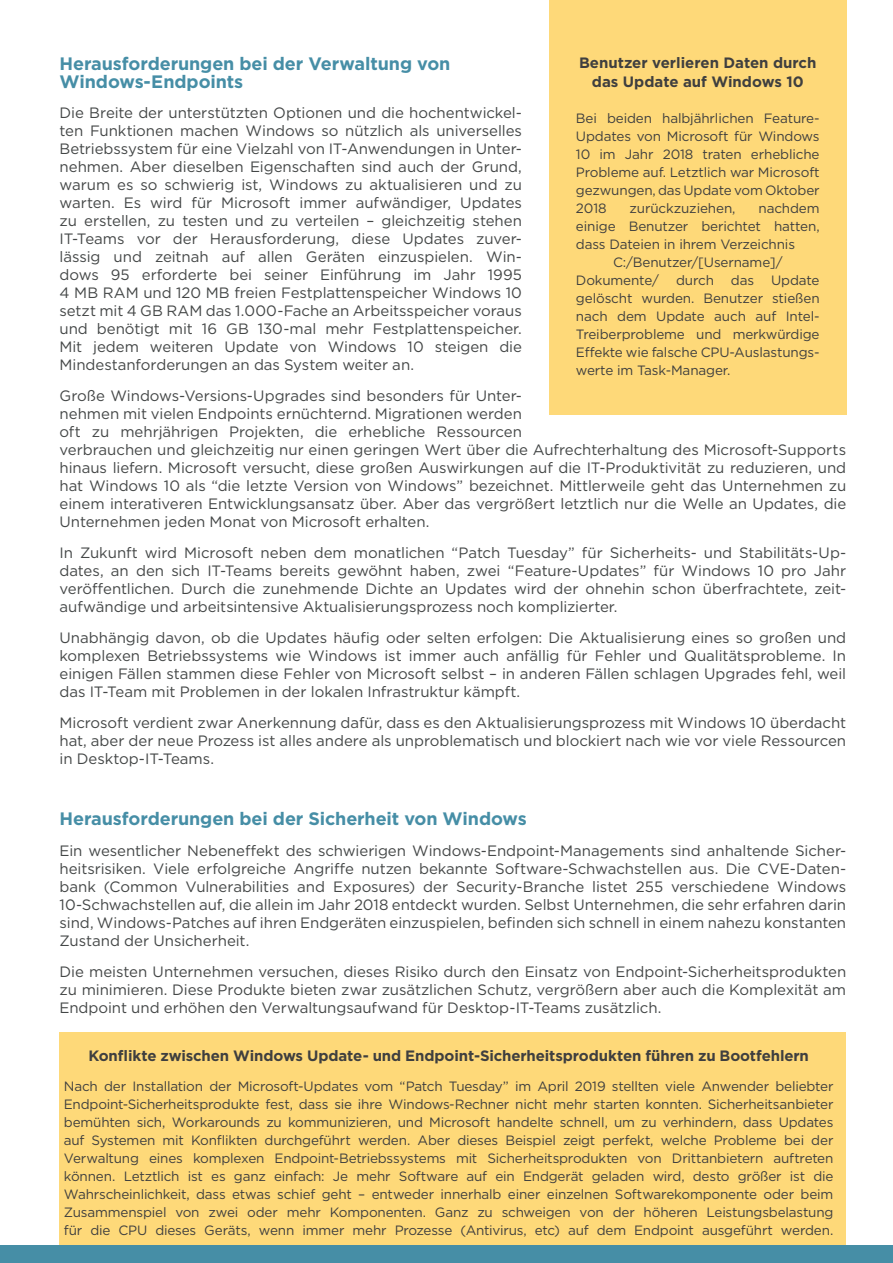
<style>
.page{position:relative;width:893px;height:1263px;background:#fff}
.page>*{position:absolute;margin:0;border:0;box-sizing:border-box;transform-origin:0 0}
.t1{font:700 18px/18px "Gotham";letter-spacing:-.005em;color:#468ea6}
.t2{font:15px/18px "Gotham";letter-spacing:-.005em;color:#444747}
.t3{font:700 15px/19.5px "Gotham";letter-spacing:-.005em;color:#3f3f3f;text-align:center}
.t4{font:13.5px/18px "Gotham";letter-spacing:-.01em;color:#3f3f3f;text-align:justify}
</style>
<div class="page">
<div style="left:549px;top:0;width:298px;height:415px;background:#fed979"></div>
<div style="left:60px;top:1032px;width:786px;height:212px;background:#fed979"></div>
<div style="left:0;top:1245px;width:893px;height:18px;background:#468ea6"></div>
<p class="t1" style="left:60px;top:54px;width:392px">Herausforderungen bei der Verwaltung von<br>Windows-Endpoints</p>
<p class="t2" style="left:60px;top:104px;width:464px">Die Breite der unterstützten Optionen und die hochentwickel&shy;ten Funktionen machen Windows so nützlich als universelles Betriebssystem für eine Vielzahl von IT-Anwendungen in Unter&shy;nehmen. Aber dieselben Eigenschaften sind auch der Grund, warum es so schwierig ist, Windows zu aktualisieren und zu warten. Es wird für Microsoft immer aufwändiger, Updates zu erstellen, zu testen und zu verteilen – gleichzeitig stehen IT-Teams vor der Herausforderung, diese Updates zuver&shy;lässig und zeitnah auf allen Geräten einzuspielen. Win&shy;dows 95 erforderte bei seiner Einführung im Jahr 1995<br>4 MB RAM und 120 MB freien Festplattenspeicher Windows 10 setzt mit 4 GB RAM das 1.000-Fache an Arbeitsspeicher voraus und benötigt mit 16 GB 130-mal mehr Festplattenspeicher.<br>Mit jedem weiteren Update von Windows 10 steigen die Mindestanforderungen an das System weiter an.</p>
<p class="t2" style="left:60px;top:387px;width:788px">Große Windows-Versions-Upgrades sind besonders für Unter-<br>nehmen mit vielen Endpoints ernüchternd. Migrationen werden<br>oft zu mehrjährigen Projekten, die erhebliche Ressourcen<br>verbrauchen und gleichzeitig nur einen geringen Wert über die Aufrechterhaltung des Microsoft-Supports hinaus liefern. Microsoft versucht, diese großen Auswirkungen auf die IT-Produktivität zu reduzieren, und hat Windows 10 als “die letzte Version von Windows” bezeichnet. Mittlerweile geht das Unternehmen zu einem interativeren Entwicklungsansatz über. Aber das vergrößert letztlich nur die Welle an Updates, die Unternehmen jeden Monat von Microsoft erhalten.</p>
<p class="t2" style="left:60px;top:543px;width:788px">In Zukunft wird Microsoft neben dem monatlichen “Patch Tuesday” für Sicherheits- und Stabilitäts-Up&shy;dates, an den sich IT-Teams bereits gewöhnt haben, zwei “Feature-Updates” für Windows 10 pro Jahr veröffentlichen. Durch die zunehmende Dichte an Updates wird der ohnehin schon überfrachtete, zeit&shy;aufwändige und arbeitsintensive Aktualisierungsprozess noch komplizierter.</p>
<p class="t2" style="left:60px;top:628px;width:788px;text-align:justify">Unabhängig davon, ob die Updates häufig oder selten erfolgen: Die Aktualisierung eines so großen und komplexen Betriebssystems wie Windows ist immer auch anfällig für Fehler und Qualitätsprobleme. In einigen Fällen stammen diese Fehler von Microsoft selbst – in anderen Fällen schlagen Upgrades fehl, weil das IT-Team mit Problemen in der lokalen Infrastruktur kämpft.</p>
<p class="t2" style="left:60px;top:713px;width:788px;text-align:justify">Microsoft verdient zwar Anerkennung dafür, dass es den Aktualisierungsprozess mit Windows 10 überdacht hat, aber der neue Prozess ist alles andere als unproblematisch und blockiert nach wie vor viele Ressourcen in Desktop-IT-Teams.</p>
<p class="t3" style="left:579px;top:53px;width:239px">Benutzer verlieren Daten durch das Update auf Windows 10</p>
<p class="t4" style="left:576px;top:109px;width:245px">Bei beiden halbjährlichen Feature-Updates von Microsoft für Windows 10 im Jahr 2018 traten erhebliche Probleme auf. Letztlich war Microsoft gezwungen, das Update vom Oktober 2018</p>
<p class="t4" style="left:576px;top:199px;width:245px;text-indent:182px">nachdem einige Benutzer berichtet hatten, dass Dateien in ihrem Verzeichnis</p>
<p class="t4" style="left:613px;top:253px;width:171px">C:/Benutzer/[Username]/</p>
<p class="t4" style="left:576px;top:271px;width:85px">Dokumente/</p>
<p class="t4" style="left:676px;top:271px;width:39px">durch</p>
<p class="t4" style="left:731px;top:271px;width:25px">das</p>
<p class="t4" style="left:630px;top:199px;width:107px">zurückzuziehen,</p>
<p class="t4" style="left:576px;top:271px;width:245px;text-align:left;text-indent:195px">Update gelöscht wurden. Benutzer stießen nach dem Update auch auf Intel-<br>Treiberprobleme und merkwürdige<br>Effekte wie falsche CPU-Auslastungs&shy;werte im Task-Manager.</p>
<p class="t1" style="left:60px;top:809px;width:469px">Herausforderungen bei der Sicherheit von Windows</p>
<p class="t2" style="left:60px;top:841px;width:788px">Ein wesentlicher Nebeneffekt des schwierigen Windows-Endpoint-Managements sind anhaltende Sicher&shy;heitsrisiken. Viele erfolgreiche Angriffe nutzen bekannte Software-Schwachstellen aus. Die CVE-Daten&shy;bank (Common Vulnerabilities and Exposures) der Security-Branche listet 255 verschiedene Windows 10-Schwachstellen auf, die allein im Jahr 2018 entdeckt wurden. Selbst Unternehmen, die sehr erfahren darin sind, Windows-Patches auf ihren Endgeräten einzuspielen, befinden sich schnell in einem nahezu konstanten Zustand der Unsicherheit.</p>
<p class="t2" style="left:60px;top:962px;width:788px;text-align:justify">Die meisten Unternehmen versuchen, dieses Risiko durch den Einsatz von Endpoint-Sicherheitsprodukten zu minimieren. Diese Produkte bieten zwar zusätzlichen Schutz, vergrößern aber auch die Komplexität am Endpoint und erhöhen den Verwaltungsaufwand für Desktop-IT-Teams zusätzlich.</p>
<p class="t3" style="left:88px;top:1045px;width:722px">Konflikte zwischen Windows Update- und Endpoint-Sicherheitsprodukten führen zu Bootfehlern</p>
<p class="t4" style="left:64px;top:1077px;width:771px">Nach der Installation der Microsoft-Updates vom “Patch Tuesday” im April 2019 stellten viele Anwender beliebter Endpoint-Sicherheitsprodukte fest, dass sie ihre Windows-Rechner nicht mehr starten konnten. Sicherheitsanbieter bemühten sich, Workarounds zu kommunizieren, und Microsoft handelte schnell, um zu verhindern, dass Updates auf Systemen mit Konflikten durchgeführt werden. Aber dieses Beispiel zeigt perfekt, welche Probleme bei der Verwaltung eines komplexen Endpoint-Betriebssystems mit Sicherheitsprodukten von Drittanbietern auftreten können. Letztlich ist es ganz einfach: Je mehr Software auf ein Endgerät geladen wird, desto größer ist die Wahrscheinlichkeit, dass etwas schief geht – entweder innerhalb einer einzelnen Softwarekomponente oder beim Zusammenspiel von zwei oder mehr Komponenten. Ganz zu schweigen von der höheren Leistungsbelastung für die CPU dieses Geräts, wenn immer mehr Prozesse (Antivirus, etc) auf dem Endpoint ausgeführt werden.</p>
</div>
